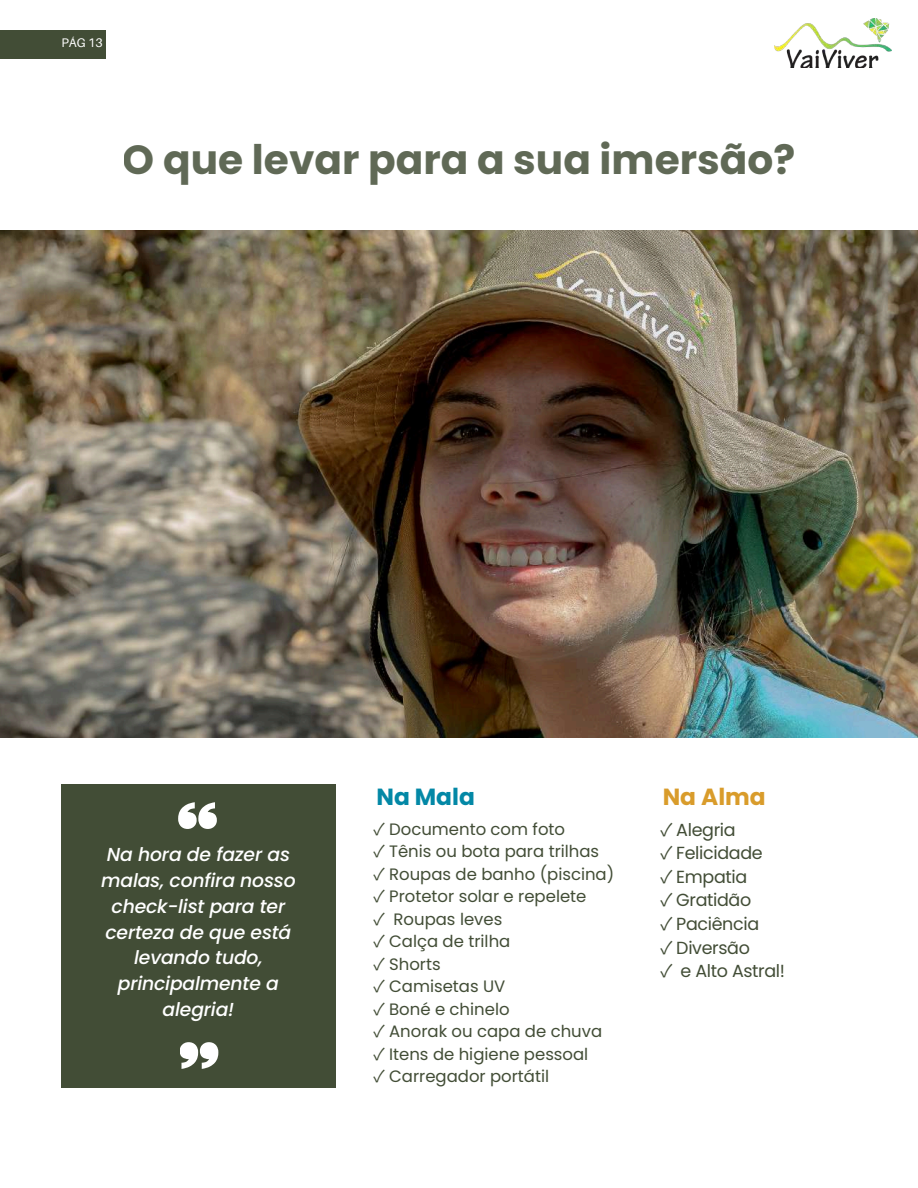
<style>
.page{position:relative;width:918px;height:1188px;background:#fff}
.page>*{position:absolute;margin:0;border:0;box-sizing:border-box;transform-origin:0 0}
.t1{font:700 40.65px "Poppins";color:#424d36}
.t2{font:700 23.4px "Poppins";color:#0388a6}
.t3{font:700 23.4px "Poppins";color:#d99c2b}
.t4{font:italic 500 18.75px/25.8px "Poppins";letter-spacing:-.01em;color:#fff;text-align:center}
.t5{font:17.55px "Poppins";letter-spacing:-.02em;color:#424d36}
.t6{font:16.5px "Poppins";color:#424d36}
.t7{font:12.45px "Aileron";color:#fff}
.s1{font-family:"Noto Sans CJ Ksc"}
</style>
<div class="page">
<img style="left:0;top:231px;width:918px;height:507px">
<div style="left:61px;top:784px;width:275px;height:303px;background:#424d36"></div>
<div style="left:0;top:30px;width:106px;height:28px;background:#424d36"></div>
<svg style="left:178px;top:802px;width:38px;height:27px"></svg>
<svg style="left:180px;top:1042px;width:38px;height:27px"></svg>
<img style="left:774px;top:18px;width:117px;height:50px">
<p class="t7" style="left:61px;top:35px;width:43px">PÁG 13</p>
<h1 class="t1" style="left:123px;top:131px;width:674px">O que levar para a sua imersão?</h1>
<h2 class="t2" style="left:377px;top:781px;width:100px">Na Mala</h2>
<h2 class="t3" style="left:663px;top:781px;width:105px">Na Alma</h2>
<p class="t4" style="left:101px;top:841px;width:196px">Na hora de fazer as malas, confira nosso check-list para ter certeza de que está levando tudo, principalmente a alegria!</p>
<p class="t6" style="left:374px;top:817px;width:193px"><span class="s1">✓</span> Documento com foto</p>
<p class="t6" style="left:374px;top:840px;width:227px"><span class="s1">✓</span> Tênis ou bota para trilhas</p>
<p class="t6" style="left:374px;top:862px;width:242px"><span class="s1">✓</span> Roupas de banho (piscina)</p>
<p class="t6" style="left:374px;top:885px;width:215px"><span class="s1">✓</span> Protetor solar e repelete</p>
<p class="t6" style="left:374px;top:907px;width:130px"><span class="s1">✓</span> Roupas leves</p>
<p class="t6" style="left:374px;top:930px;width:138px"><span class="s1">✓</span> Calça de trilha</p>
<p class="t6" style="left:374px;top:952px;width:69px"><span class="s1">✓</span> Shorts</p>
<p class="t6" style="left:374px;top:975px;width:133px"><span class="s1">✓</span> Camisetas UV</p>
<p class="t6" style="left:374px;top:997px;width:138px"><span class="s1">✓</span> Boné e chinelo</p>
<p class="t6" style="left:374px;top:1020px;width:230px"><span class="s1">✓</span> Anorak ou capa de chuva</p>
<p class="t6" style="left:374px;top:1042px;width:216px"><span class="s1">✓</span> Itens de higiene pessoal</p>
<p class="t6" style="left:374px;top:1065px;width:177px"><span class="s1">✓</span> Carregador portátil</p>
<p class="t5" style="left:660px;top:817px;width:77px"><span class="s1">✓</span> Alegria</p>
<p class="t5" style="left:660px;top:841px;width:104px"><span class="s1">✓</span> Felicidade</p>
<p class="t5" style="left:660px;top:864px;width:88px"><span class="s1">✓</span> Empatia</p>
<p class="t5" style="left:660px;top:888px;width:92px"><span class="s1">✓</span> Gratidão</p>
<p class="t5" style="left:660px;top:912px;width:100px"><span class="s1">✓</span> Paciência</p>
<p class="t5" style="left:660px;top:935px;width:91px"><span class="s1">✓</span> Diversão</p>
<p class="t5" style="left:660px;top:959px;width:126px"><span class="s1">✓</span> e Alto Astral!</p>
</div>
